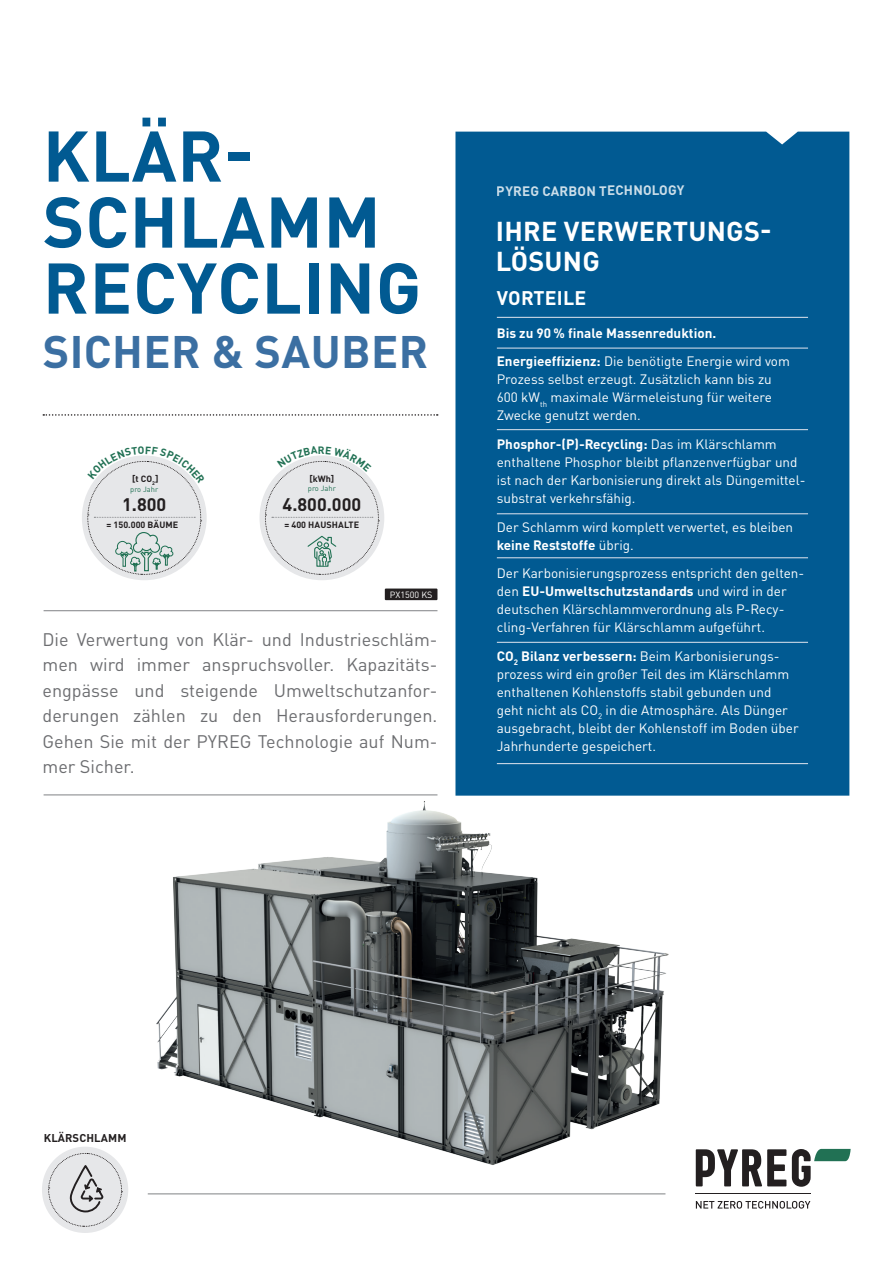
<style>
.page{position:relative;width:893px;height:1263px;background:#fff}
.page>*{position:absolute;margin:0;border:0;box-sizing:border-box;transform-origin:0 0}
.t1{font:700 70.5px/66px "DIN Pro";letter-spacing:.01em;color:#015a92}
.t2{font:700 45px "DIN Pro";letter-spacing:.01em;color:#3b6fa2}
.t3{font:700 27px/30px "DIN Pro";letter-spacing:.01em;color:#fff}
.t4{font:700 19.5px "DIN Pro";letter-spacing:.01em;color:#fff}
.t5{font:18px/25.5px "DIN Pro";color:#6c6d70;text-align:justify}
.t6{font:700 18px "DIN Pro";color:#231f20}
.t7{font:13.5px/18px "DIN Pro";color:#fff}
.t8{font:700 13.5px/28.7px "DIN Pro";color:#fff}
.t9{font:700 11.25px "DIN Pro";letter-spacing:.01em;color:#231f20}
.t10{font:700 9px "DIN Pro";color:#231f20}
.t11{font:9px "DIN Pro";color:#fff}
.t12{font:7.5px "DIN Pro";color:#217154}
.s1{font-weight:400}
.s2{font-weight:700}
</style>
<div class="page">
<img style="left:42px;top:784px;width:809px;height:425px">
<div style="left:455px;top:132px;width:394px;height:664px;background:#015a92"></div>
<hr style="left:44px;top:610px;width:393px;height:1px;background:#808285">
<hr style="left:44px;top:795px;width:393px;height:1px;background:#808285">
<svg style="left:43px;top:414px;width:395px;height:2px"></svg>
<hr style="left:497px;top:429px;width:311px;height:1px;background:#e1e5ef">
<hr style="left:497px;top:557px;width:311px;height:1px;background:#e1e5ef">
<hr style="left:497px;top:513px;width:311px;height:1px;background:#e1e5ef">
<hr style="left:497px;top:348px;width:311px;height:1px;background:#e1e5ef">
<hr style="left:497px;top:317px;width:311px;height:1px;background:#e1e5ef">
<hr style="left:497px;top:642px;width:311px;height:1px;background:#e1e5ef">
<hr style="left:497px;top:763px;width:311px;height:1px;background:#e1e5ef">
<div style="left:42px;top:1147px;width:86px;height:86px;background:#e6e7e9;border-radius:50%"></div>
<svg style="left:48px;top:1153px;width:74px;height:74px"></svg>
<div style="left:259px;top:455px;width:125px;height:125px;background:#e6e7e9;border-radius:50%"></div>
<div style="left:82px;top:455px;width:125px;height:125px;background:#e6e7e9;border-radius:50%"></div>
<div style="left:385px;top:588px;width:52px;height:12px;background:#231f20"></div>
<hr style="left:148px;top:1193px;width:517px;height:1px;background:#808285">
<svg style="left:696px;top:1149px;width:90px;height:37px"></svg>
<svg style="left:792px;top:1149px;width:59px;height:38px"></svg>
<hr style="left:696px;top:1194px;width:115px;height:1px;background:#231f20">
<svg style="left:696px;top:1201px;width:114px;height:7px"></svg>
<svg style="left:265px;top:455px;width:114px;height:120px"></svg>
<svg style="left:87px;top:455px;width:118px;height:120px"></svg>
<h1 class="t1" style="left:43px;top:115px;width:380px">KLÄR-<br>SCHLAMM<br>RECYCLING</h1>
<h2 class="t2" style="left:43px;top:314px;width:387px">SICHER &amp; SAUBER</h2>
<p class="t8" style="left:497px;top:317px;width:295px">Bis zu 90 % finale Massenreduktion.<br>Energieeffizienz: <span class="s1">Die benötigte Energie wird vom</span></p>
<p class="t7" style="left:497px;top:369px;width:277px;text-align:justify">Prozess selbst erzeugt. Zusätzlich kann bis zu 600 kW<sub>th</sub> maximale Wärmeleistung für weitere Zwecke genutzt werden.</p>
<p class="t7" style="left:497px;top:434px;width:310px"><span class="s2">Phosphor-(P)-Recycling:</span> Das im Klärschlamm enthaltene Phosphor bleibt pflanzenverfügbar und ist nach der Karbonisierung direkt als Düngemittel&shy;substrat verkehrsfähig.</p>
<p class="t7" style="left:497px;top:516px;width:298px">Der Schlamm wird komplett verwertet, es bleiben <span class="s2">keine Reststoffe</span> übrig.</p>
<p class="t7" style="left:497px;top:563px;width:309px">Der Karbonisierungsprozess entspricht den gelten&shy;den <span class="s2">EU-Umweltschutzstandards</span> und wird in der deutschen Klärschlammverordnung als P-Recy&shy;cling-Verfahren für Klärschlamm aufgeführt.</p>
<p class="t7" style="left:497px;top:646px;width:303px"><span class="s2">CO</span><sub>2</sub> <span class="s2">Bilanz verbessern:</span> Beim Karbonisierungs&shy;prozess wird ein großer Teil des im Klärschlamm enthaltenen Kohlenstoffs stabil gebunden und geht nicht als CO<sub>2</sub> in die Atmosphäre. Als Dünger ausgebracht, bleibt der Kohlenstoff im Boden über Jahrhunderte gespeichert.</p>
<p class="t8" style="left:497px;top:175px;width:189px">PYREG CARBON TECHNOLOGY</p>
<h3 class="t3" style="left:496px;top:213px;width:277px">IHRE VERWERTUNGS-<br>LÖSUNG</h3>
<h3 class="t4" style="left:497px;top:282px;width:91px">VORTEILE</h3>
<p class="t10" style="left:132px;top:471px;width:28px">[t CO<sub>2</sub>]</p>
<p class="t12" style="left:130px;top:483px;width:29px">pro Jahr</p>
<h3 class="t6" style="left:122px;top:490px;width:46px">1.800</h3>
<p class="t10" style="left:107px;top:518px;width:73px">= 150.000 BÄUME</p>
<p class="t10" style="left:309px;top:471px;width:26px">[kWh]</p>
<p class="t12" style="left:308px;top:483px;width:29px">pro Jahr</p>
<h3 class="t6" style="left:283px;top:490px;width:80px">4.800.000</h3>
<p class="t10" style="left:285px;top:518px;width:76px">= 400 HAUSHALTE</p>
<p class="t11" style="left:390px;top:587px;width:44px">PX1500 KS</p>
<p class="t5" style="left:43px;top:625px;width:396px">Die Verwertung von Klär- und Industrieschläm&shy;men wird immer anspruchsvoller. Kapazitäts&shy;engpässe und steigende Umweltschutzanfor&shy;derungen zählen zu den Herausforderungen.<br>Gehen Sie mit der PYREG Technologie auf Num&shy;mer Sicher.</p>
<p class="t9" style="left:44px;top:1129px;width:84px">KLÄRSCHLAMM</p>
</div>
